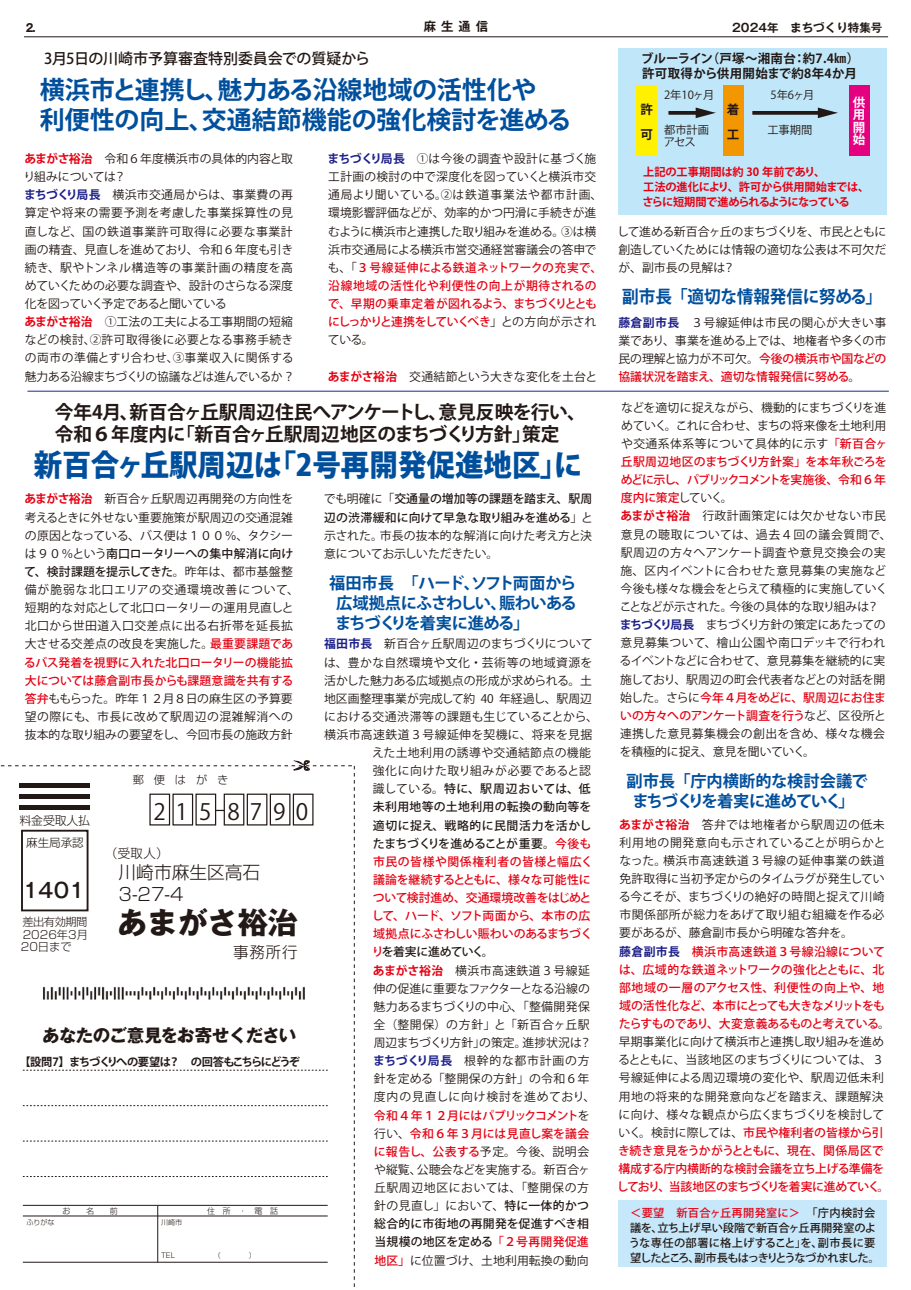
<style>
.page{position:relative;width:911px;height:1290px;background:#fff}
.page>*{position:absolute;margin:0;border:0;box-sizing:border-box;transform-origin:0 0}
.t1{font:700 30.12px "Gothic MB101 Pro";color:#221815}
.t2{font:800 30px "Koz Go Pr 6 N";color:#004f9d;scale:.95 1}
.t3{font:700 25px/30px "Koz Go Pr 6 N";color:#004f9d}
.t4{font:22.5px "Koz Go Pr 6 N";letter-spacing:.455em;color:#221815}
.t5{font:500 20.38px "Gothic MB101 Pro";color:#221815}
.t6{font:700 18.75px/22.5px "Koz Go Pr 6 N";letter-spacing:-.01em;color:#221815}
.t7{font:300 17.75px/22.1px "Shin Go Pro";color:#221815}
.t8{font:700 17.5px "Koz Go Pr 6 N";letter-spacing:-.01em;color:#004f9d;scale:.95 1}
.t9{font:700 17.5px "Gothic MB101 Pro";letter-spacing:-.035em;color:#221815}
.t10{font:700 16.25px/20px "Koz Go Pr 6 N";letter-spacing:-.03em;color:#004f9d;text-align:justify}
.t11{font:300 15.5px "Shin Go Pro";color:#221815}
.t12{font:500 15px "Koz Go Pr 6 N";letter-spacing:-.005em;color:#221815}
.t13{font:700 12.5px/15px "Koz Go Pr 6 N";letter-spacing:.025em;color:#221815}
.t14{font:700 12.5px/12.5px "Koz Go Pr 6 N";color:#fff;text-align:justify}
.t15{font:300 12.38px "Shin Go Pro";color:#221815}
.t16{font:700 12.38px "Gothic MB101 Pro De";color:#221815}
.t17{font:11.88px/18.1px "Koz Go Pr 6 N";letter-spacing:.005em;color:#221815}
.t18{font:11.88px/18.1px "Koz Go Pr 6 N";letter-spacing:.025em;color:#221815}
.t19{font:300 11.88px "Shin Go Pro";letter-spacing:-.01em;color:#221815}
.t20{font:700 11.5px "Gothic MB101 Pro De";color:#221815}
.t21{font:300 11.5px "Shin Go Pro";color:#221815}
.t22{font:500 11.25px/15px "Koz Go Pr 6 N";letter-spacing:-.01em;color:#221815}
.t23{font:700 11.25px/15px "Koz Go Pr 6 N";letter-spacing:-.03em;color:#e60012}
.t24{font:700 11.25px "Koz Go Pr 6 N";letter-spacing:-.09em;color:#221815}
.t25{font:300 11.25px/12.4px "Shin Go Pro";color:#221815;text-align:justify}
.t26{font:11.25px/12.5px "Koz Go Pr 6 N";color:#221815}
.t27{font:700 11.12px "Gothic MB101 Pro";color:#221815;scale:.9 1}
.t28{font:300 8px "Shin Go Pro";color:#221815}
.t29{font:300 7.12px "Shin Go Pro";letter-spacing:-.01em;color:#221815}
.s1{font-weight:700;color:#e60012}
.s2{font-weight:700;color:#1d2088}
.s3{font-weight:500;color:#e60012}
.s4{font-weight:500}
.s5{color:#e60012}
</style>
<div class="page">
<svg style="left:0;top:760px;width:355px;height:527px"></svg>
<div style="left:21px;top:830px;width:67px;height:81px;border:2px solid #221815"></div>
<img style="left:37px;top:982px;width:276px;height:23px">
<div style="left:618px;top:48px;width:268px;height:166px;background:#c0e7f9"></div>
<hr style="left:27px;top:391px;width:861px;height:1px;background:#0b3190">
<div style="left:636px;top:85px;width:21px;height:70px;background:#fff100"></div>
<div style="left:722px;top:85px;width:21px;height:70px;background:#f39700"></div>
<div style="left:849px;top:85px;width:20px;height:70px;background:#e4007f"></div>
<svg style="left:668px;top:111px;width:27px;height:4px"></svg>
<svg style="left:695px;top:108px;width:20px;height:10px"></svg>
<svg style="left:752px;top:111px;width:66px;height:4px"></svg>
<svg style="left:818px;top:108px;width:19px;height:10px"></svg>
<div style="left:618px;top:1200px;width:269px;height:67px;background:#c7e8fa"></div>
<hr style="left:24px;top:37px;width:864px;height:1px;background:#221815">
<p class="t27" style="left:26px;top:19px;width:13px">2.</p>
<p class="t16" style="left:424px;top:16px;width:66px">麻生通信</p>
<p class="t20" style="left:732px;top:18px;width:152px">2024年　まちづくり特集号</p>
<p class="t12" style="left:44px;top:50px;width:328px">3月5日の川崎市予算審査特別委員会での質疑から</p>
<h3 class="t3" style="left:40px;top:75px;width:533px">横浜市と連携し、魅力ある沿線地域の活性化や<br>利便性の向上、交通結節機能の強化検討を進める</h3>
<p class="t17" style="left:24px;top:150px;width:273px"><span class="s1">あまがさ裕治</span>　令和６年度横浜市の具体的内容と取り組みについては？<br><span class="s2">まちづくり局長</span>　横浜市交通局からは、事業費の再算定や将来の需要予測を考慮した事業採算性の見直しなど、国の鉄道事業許可取得に必要な事業計画の精査、見直しを進めており、令和６年度も引き続き、駅やトンネル構造等の事業計画の精度を高めていくための必要な調査や、設計のさらなる深度化を図っていく予定であると聞いている<br><span class="s1">あまがさ裕治</span>　①工法の工夫による工事期間の短縮などの検討、②許可取得後に必要となる事務手続きの両市の準備とすり合わせ、③事業収入に関係する魅力ある沿線まちづくりの協議などは進んでいるか ？</p>
<p class="t17" style="left:327px;top:150px;width:276px"><span class="s2">まちづくり局長</span>　①は今後の調査や設計に基づく施工計画の検討の中で深度化を図っていくと横浜市交通局より聞いている。②は鉄道事業法や都市計画、環境影響評価などが、効率的かつ円滑に手続きが進むように横浜市と連携した取り組みを進める。③は横浜市交通局による横浜市営交通経営審議会の答申でも、「<span class="s3">３号線延伸による鉄道ネットワークの充実で、沿線地域の活性化や利便性の向上が期待されるので、早期の乗車定着が図れるよう、まちづくりとともにしっかりと連携をしていくべき</span>」との方向が示されている。</p>
<p class="t17" style="left:328px;top:367px;width:271px"><span class="s1">あまがさ裕治</span>　交通結節という大きな変化を土台と</p>
<h3 class="t6" style="left:55px;top:401px;width:533px">今年4月、新百合ヶ丘駅周辺住民へアンケートし、意見反映を行い、令和６年度内に「新百合ヶ丘駅周辺地区のまちづくり方針」策定</h3>
<h2 class="t2" style="left:34px;top:448px;width:579px">新百合ヶ丘駅周辺は「2号再開発促進地区」に</h2>
<p class="t17" style="left:24px;top:490px;width:276px"><span class="s1">あまがさ裕治</span>　新百合ヶ丘駅周辺再開発の方向性を考えるときに外せない重要施策が駅周辺の交通混雑の原因となっている、バス便は１００％、タクシーは９０％という<span class="s4">南口ロータリーへの集中解消に向けて、検討課題を提示してきた</span>。昨年は、都市基盤整備が脆弱な北口エリアの交通環境改善について、短期的な対応として北口ロータリーの運用見直しと北口から世田道入口交差点に出る右折帯を延長拡大させる交差点の改良を実施した。<span class="s3">最重要課題であるバス発着を視野に入れた北口ロータリーの機能拡大については藤倉副市長からも課題意識を共有する答弁</span>ももらった。昨年１２月８日の麻生区の予算要望の際にも、市長に改めて駅周辺の混雑解消への抜本的な取り組みの要望をし、今回市長の施政方針</p>
<p class="t19" style="left:19px;top:810px;width:72px">料金受取人払</p>
<p class="t21" style="left:26px;top:833px;width:59px">麻生局承認</p>
<h3 class="t5" style="left:23px;top:874px;width:63px">1401</h3>
<p class="t25" style="left:21px;top:914px;width:69px">差出有効期間2026年3月20日まで</p>
<p class="t25" style="left:133px;top:772px;width:97px">郵 便 は が き</p>
<h3 class="t4" style="left:153px;top:799px;width:156px">215 8790</h3>
<p class="t15" style="left:105px;top:843px;width:65px">（受取人）</p>
<h3 class="t7" style="left:119px;top:859px;width:143px">川崎市麻生区高石<br>3-27-4</h3>
<h1 class="t1" style="left:117px;top:897px;width:182px">あまがさ裕治</h1>
<h3 class="t11" style="left:184px;top:939px;width:116px">　　　事務所行</h3>
<h3 class="t9" style="left:42px;top:1021px;width:256px">あなたのご意見をお寄せください</h3>
<p class="t24" style="left:19px;top:1055px;width:282px">【設問7】まちづくりへの要望は？ 　の回答もこちらにどうぞ</p>
<p class="t29" style="left:26px;top:1216px;width:30px">ふりがな</p>
<p class="t29" style="left:161px;top:1216px;width:23px">川崎市</p>
<p class="t28" style="left:207px;top:1204px;width:73px">住　所　・　電　話</p>
<p class="t17" style="left:324px;top:490px;width:271px;text-align:justify">でも明確に「<span class="s4">交通量の増加等の課題を踏まえ、駅周辺の渋滞緩和に向けて早急な取り組みを進める</span>」と示された。市長の抜本的な解消に向けた考え方と決意についてお示しいただきたい。</p>
<h3 class="t10" style="left:335px;top:574px;width:243px;text-indent:-6px">福田市長　「ハード、ソフト両面から広域拠点にふさわしい、賑わいあるまちづくりを着実に進める」</h3>
<p class="t17" style="left:324px;top:635px;width:275px"><span class="s2">福田市長</span>　新百合ヶ丘駅周辺のまちづくりについては、豊かな自然環境や文化・芸術等の地域資源を活かした魅力ある広域拠点の形成が求められる。土地区画整理事業が完成して約 40 年経過し、駅周辺における交通渋滞等の課題も生じていることから、横浜市高速鉄道３号線延伸を契機に、将来を見据</p>
<p class="t18" style="left:372px;top:744px;width:225px">えた土地利用の誘導や交通結節点の機能強化に向けた取り組みが必要であると認識している。<span class="s4">特に、駅周辺おいては、低未利用地等の土地利用の転換の動向等を適切に捉え、戦略的に民間活力を活かしたまちづくりを進めることが重要。</span><span class="s3">今後も市民の皆様や関係権利者の皆様と幅広く議論を継続するとともに、様々な可能性について検討進め、交通環境改善をはじめとして、ハード、ソフト両面から、本市の広域拠点にふさわしい賑わいのあるまちづくり</span><span class="s4">を着実に進めていく。<br></span><span class="s1">あまがさ裕治</span>　横浜市高速鉄道３号線延伸の促進に重要なファクターとなる沿線の魅力あるまちづくりの中心、「整備開発保全（整開保）の方針」と「新百合ヶ丘駅周辺まちづくり方針」の策定。進捗状況は？<span class="s2">まちづくり局長</span>　根幹的な都市計画の方針を定める「整開保の方針」の令和６年度内の見直しに向け検討を進めており、<span class="s3">令和４年１２月にはパブリックコメント</span>を行い、<span class="s3">令和６年３月には見直し案を議会に報告し、公表する</span>予定。今後、説明会や縦覧、公聴会などを実施する。新百合ヶ丘駅周辺地区においては、「整開保の方針の見直し」において、<span class="s4">特に一体的かつ総合的に市街地の再開発を促進すべき相当規模の地区を定める</span><span class="s3">「２号再開発促進地区」</span>に位置づけ、土地利用転換の動向</p>
<p class="t13" style="left:641px;top:51px;width:220px">ブルーライン（戸塚～湘南台：約7.4㎞）許可取得から供用開始まで約8年4か月</p>
<p class="t13" style="left:640px;top:97px;width:14px;line-height:25px">許可</p>
<p class="t26" style="left:664px;top:88px;width:52px">2年10ヶ月</p>
<p class="t26" style="left:770px;top:88px;width:46px">5年6ヶ月</p>
<p class="t13" style="left:726px;top:98px;width:13px;line-height:24.6px">着工</p>
<p class="t26" style="left:663px;top:124px;width:47px">都市計画アセス</p>
<p class="t26" style="left:767px;top:124px;width:46px">工事期間</p>
<p class="t14" style="left:853px;top:96px;width:14px">供用開始</p>
<p class="t23" style="left:642px;top:165px;width:228px">上記の工事期間は約 30 年前であり、<br>工法の進化により、許可から供用開始までは、さらに短期間で進められるようになっている</p>
<p class="t17" style="left:617px;top:223px;width:271px;text-align:justify">して進める新百合ヶ丘のまちづくりを、市民とともに創造していくためには情報の適切な公表は不可欠だが、副市長の見解は？</p>
<h3 class="t8" style="left:622px;top:286px;width:275px">副市長 「適切な情報発信に努める」</h3>
<p class="t17" style="left:618px;top:313px;width:270px;text-align:justify"><span class="s2">藤倉副市長</span>　３号線延伸は市民の関心が大きい事業であり、事業を進める上では、地権者や多くの市民の理解と協力が不可欠。<span class="s3">今後の横浜市や国などの協議状況を踏まえ、適切な情報発信に努める</span>。</p>
<p class="t17" style="left:619px;top:398px;width:274px">などを適切に捉えながら、機動的にまちづくりを進めていく。これに合わせ、まちの将来像を土地利用や交通系体系等について具体的に示す<span class="s3">「新百合ヶ丘駅周辺地区のまちづくり方針案」を本年秋ごろをめどに示し、パブリックコメントを実施後、令和６年度内に策定</span>していく。<br><span class="s1">あまがさ裕治</span>　行政計画策定には欠かせない市民意見の聴取については、過去４回の議会質問で、駅周辺の方々へアンケート調査や意見交換会の実施、区内イベントに合わせた意見募集の実施など今後も様々な機会をとらえて積極的に実施していくことなどが示された。今後の具体的な取り組みは？<span class="s2">まちづくり局長</span>　まちづくり方針の策定にあたっての意見募集ついて、檜山公園や南口デッキで行われるイベントなどに合わせて、意見募集を継続的に実施しており、駅周辺の町会代表者などとの対話を開始した。さらに<span class="s3">今年４月をめどに、駅周辺にお住まいの方々へのアンケート調査を行う</span>など、区役所と連携した意見募集機会の創出を含め、様々な機会を積極的に捉え、意見を聞いていく。</p>
<h3 class="t10" style="left:626px;top:771px;width:243px;text-align:center">副市長 「庁内横断的な検討会議でまちづくりを着実に進めていく」</h3>
<p class="t17" style="left:617px;top:815px;width:274px"><span class="s1">あまがさ裕治</span>　答弁では地権者から駅周辺の低未利用地の開発意向も示されていることが明らかとなった。横浜市高速鉄道３号線の延伸事業の鉄道免許取得に当初予定からのタイムラグが発生している今こそが、まちづくりの絶好の時間と捉えて川崎市関係部所が総力をあげて取り組む組織を作る必要があるが、藤倉副市長から明確な答弁を。<br><span class="s2">藤倉副市長</span> <span class="s3">横浜市高速鉄道３号線沿線については、広域的な鉄道ネットワークの強化とともに、北部地域の一層のアクセス性、利便性の向上や、地域の活性化など、本市にとっても大きなメリットをもたらすものであり、大変意義あるものと考えている</span>。早期事業化に向けて横浜市と連携し取り組みを進めるとともに、当該地区のまちづくりについては、３号線延伸による周辺環境の変化や、駅周辺低未利用地の将来的な開発意向などを踏まえ、課題解決に向け、様々な観点から広くまちづくりを検討していく。検討に際しては、<span class="s3">市民や権利者の皆様から引き続き意見をうかがうとともに、現在、関係局区で構成する庁内横断的な検討会議を立ち上げる準備をしており、当該地区のまちづくりを着実に進めていく。</span></p>
<p class="t22" style="left:629px;top:1205px;width:252px"><span class="s5">＜要望　新百合ヶ丘再開発室に＞　</span>「庁内検討会議を、立ち上げ早い段階で新百合ヶ丘再開発室のような専任の部署に格上げすること」を、副市長に要望したところ、副市長もはっきりとうなづかれました。</p>
</div>
